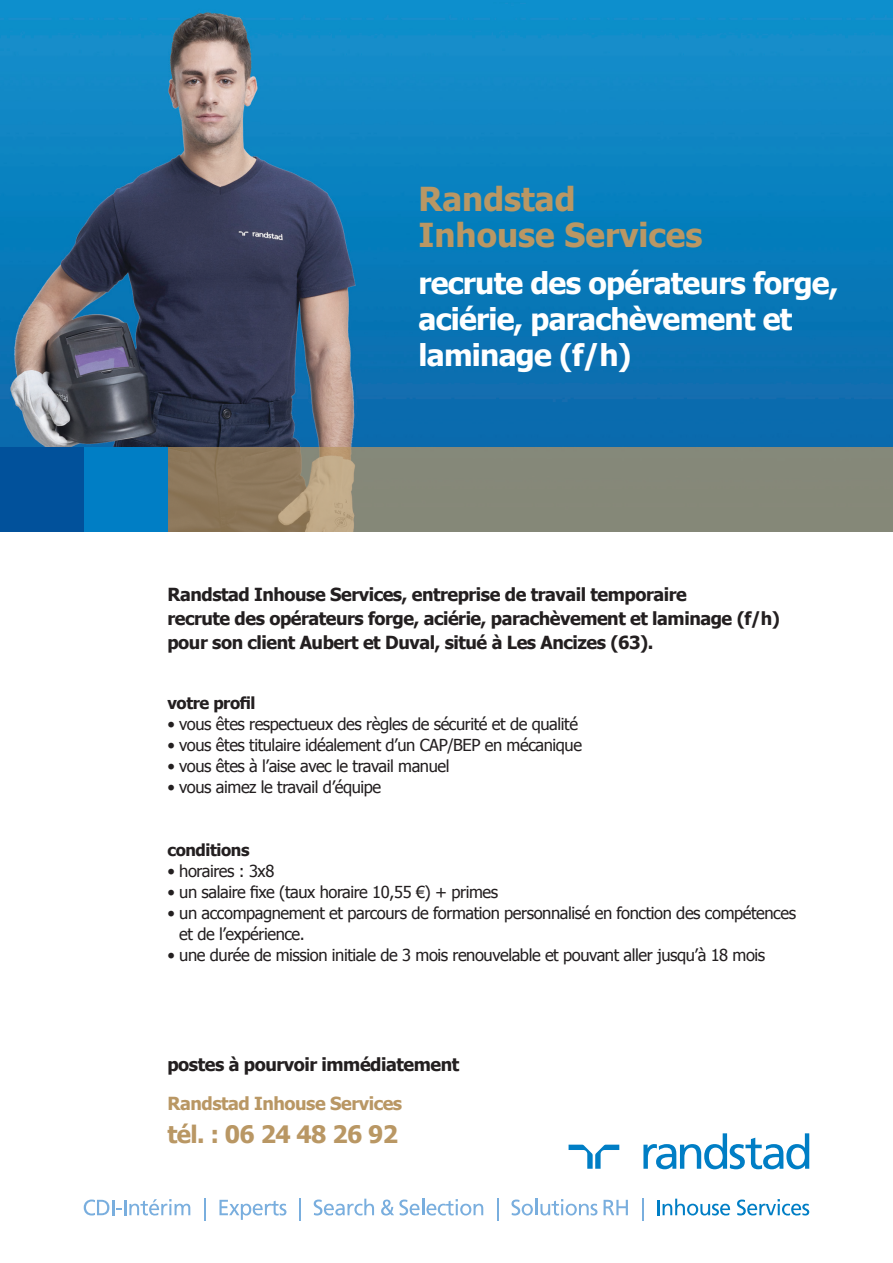
<style>
.page{position:relative;width:893px;height:1263px;background:#fff}
.page>*{position:absolute;margin:0;border:0;box-sizing:border-box;transform-origin:0 0}
.t1{font:700 33px/36px "Tahoma";color:#b99764}
.t2{font:700 30px/36px "Tahoma";letter-spacing:-.025em;color:#fff}
.t3{font:700 24px "Tahoma";letter-spacing:-.025em;color:#b99764}
.t4{font:700 18px/24px "Tahoma";letter-spacing:-.025em;color:#231f20}
.t5{font:700 18px "Tahoma";letter-spacing:-.025em;color:#b99764}
.t6{font:16.5px/21px "Tahoma";letter-spacing:-.025em;color:#231f20}
.t7{font:700 16.5px "Tahoma";letter-spacing:-.025em;color:#231f20}
</style>
<div class="page">
<img style="left:0;top:0;width:893px;height:447px">
<svg style="left:167px;top:447px;width:726px;height:84px;background:#898774"></svg>
<div style="left:0;top:447px;width:84px;height:84px;background:#01519b"></div>
<div style="left:84px;top:447px;width:83px;height:84px;background:#007ec5"></div>
<svg style="left:569px;top:1145px;width:50px;height:24px"></svg>
<svg style="left:643px;top:1133px;width:166px;height:36px"></svg>
<svg style="left:84px;top:1199px;width:106px;height:16px"></svg>
<hr style="left:204px;top:1199px;width:2px;height:22px;background:#79aede">
<svg style="left:219px;top:1200px;width:67px;height:20px"></svg>
<hr style="left:299px;top:1199px;width:2px;height:22px;background:#79aede">
<svg style="left:314px;top:1199px;width:60px;height:16px"></svg>
<svg style="left:381px;top:1199px;width:102px;height:16px"></svg>
<hr style="left:497px;top:1199px;width:2px;height:22px;background:#79aede">
<svg style="left:511px;top:1199px;width:86px;height:16px"></svg>
<svg style="left:604px;top:1200px;width:24px;height:15px"></svg>
<hr style="left:642px;top:1199px;width:2px;height:22px;background:#79aede">
<svg style="left:657px;top:1199px;width:73px;height:16px"></svg>
<svg style="left:737px;top:1199px;width:72px;height:16px"></svg>
<h1 class="t1" style="left:419px;top:179px;width:285px">Randstad<br>Inhouse Services</h1>
<h2 class="t2" style="left:419px;top:263px;width:421px">recrute des opérateurs forge, aciérie, parachèvement et laminage (f/h)</h2>
<p class="t4" style="left:167px;top:581px;width:614px">Randstad Inhouse Services, entreprise de travail temporaire<br>recrute des opérateurs forge, aciérie, parachèvement et laminage (f/h) pour son client Aubert et Duval, situé à Les Ancizes (63).</p>
<p class="t7" style="left:167px;top:691px;width:90px">votre profil</p>
<p class="t6" style="left:167px;top:712px;width:412px">• vous êtes respectueux des règles de sécurité et de qualité</p>
<p class="t6" style="left:167px;top:734px;width:416px">• vous êtes titulaire idéalement d’un CAP/BEP en mécanique</p>
<p class="t6" style="left:167px;top:755px;width:284px">• vous êtes à l’aise avec le travail manuel</p>
<p class="t6" style="left:167px;top:776px;width:215px">• vous aimez le travail d’équipe</p>
<p class="t7" style="left:167px;top:838px;width:84px">conditions</p>
<p class="t6" style="left:167px;top:860px;width:108px">• horaires : 3x8</p>
<p class="t6" style="left:167px;top:881px;width:332px">• un salaire fixe (taux horaire 10,55 €) + primes</p>
<p class="t6" style="left:179px;top:902px;width:618px;text-indent:-12px">• un accompagnement et parcours de formation personnalisé en fonction des compétences et de l’expérience.</p>
<p class="t6" style="left:167px;top:944px;width:599px">• une durée de mission initiale de 3 mois renouvelable et pouvant aller jusqu’à 18 mois</p>
<p class="t4" style="left:167px;top:1052px;width:293px">postes à pourvoir immédiatement</p>
<p class="t5" style="left:167px;top:1091px;width:236px">Randstad Inhouse Services</p>
<h3 class="t3" style="left:167px;top:1117px;width:232px">tél. : 06 24 48 26 92</h3>
</div>
